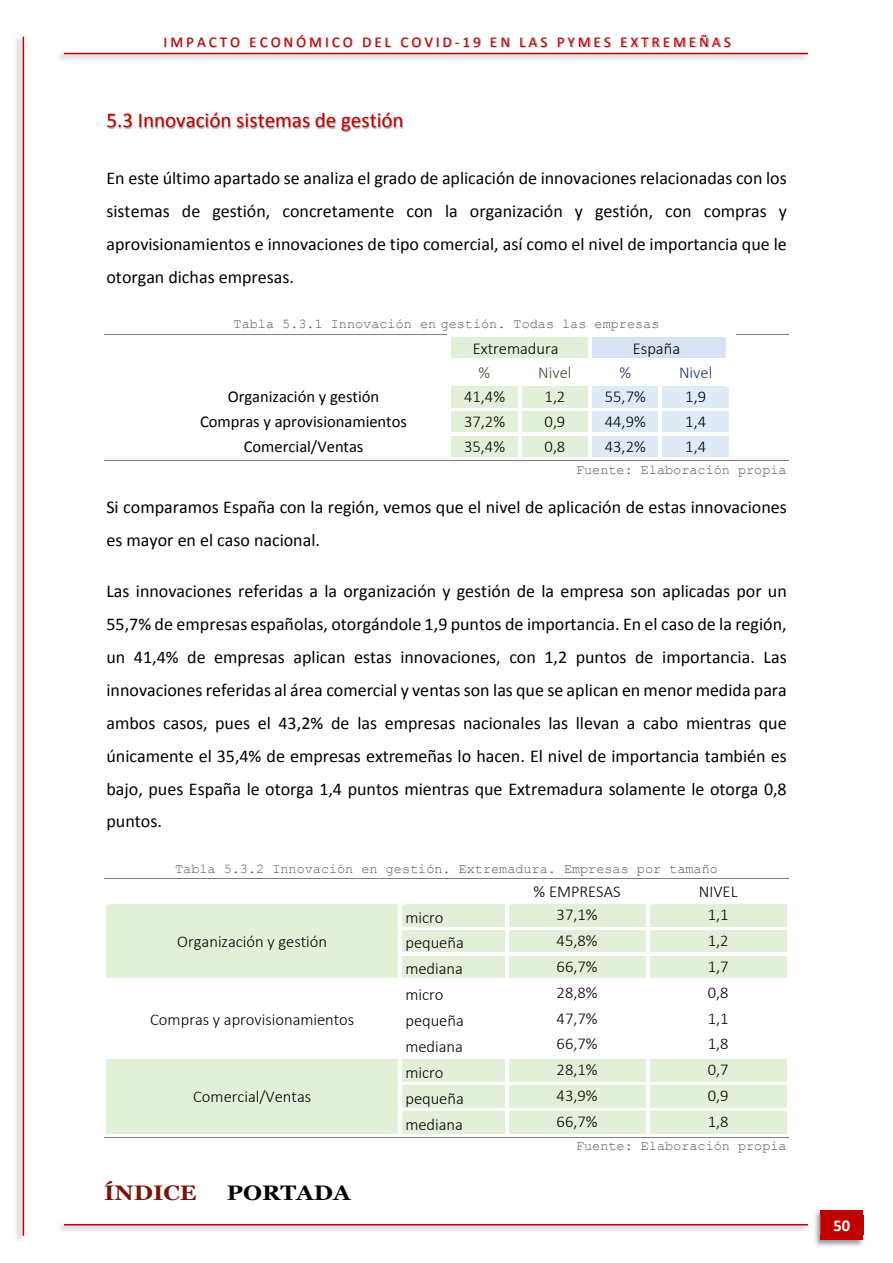
<style>
.page{position:relative;width:893px;height:1263px;background:#fff}
.page>*{position:absolute;margin:0;border:0;box-sizing:border-box;transform-origin:0 0}
.t1{font:21px "Calibri";color:#c00000}
.t2{font:700 21px "Georgia";color:#000;scale:1.1 1}
.t3{font:700 21px "Georgia";color:#74160e;scale:1.1 1}
.t4{font:18px/33px "Calibri";color:#000;text-align:justify}
.t5{font:300 16.5px "Calibri";color:#000}
.t6{font:16.5px "Calibri";color:#000}
.t7{font:300 16.5px "Calibri";color:#385623}
.t8{font:300 16.5px "Calibri";color:#1f3864}
.t9{font:700 16.5px "Calibri";color:#fff}
.t10{font:15px "Calibri";letter-spacing:.205em;color:#c00000}
.t11{font:13.5px "Courier New";color:#595959}
</style>
<div class="page">
<img style="left:164px;top:34px;width:568px;height:14px">
<hr style="left:64px;top:53px;width:744px;height:1px;background:#c00000">
<img style="left:16px;top:36px;width:9px;height:1204px">
<hr style="left:23px;top:37px;width:1px;height:1199px;background:#c00000">
<hr style="left:64px;top:1224px;width:744px;height:1px;background:#c00000">
<img style="left:815px;top:1210px;width:49px;height:37px">
<div style="left:821px;top:1210px;width:42px;height:30px;background:#c00000"></div>
<img style="left:820px;top:1215px;width:1px;height:20px">
<img style="left:107px;top:113px;width:297px;height:20px">
<hr style="left:104px;top:334px;width:685px;height:1px;background:#808080">
<div style="left:451px;top:338px;width:137px;height:21px;background:#e2efd9"></div>
<div style="left:592px;top:338px;width:134px;height:21px;background:#d9e2f3"></div>
<hr style="left:451px;top:334px;width:137px;height:3px;background:#fff">
<hr style="left:451px;top:337px;width:137px;height:1px;background:#e2efd9">
<hr style="left:592px;top:334px;width:134px;height:3px;background:#fff">
<hr style="left:592px;top:337px;width:134px;height:1px;background:#d9e2f3">
<div style="left:451px;top:387px;width:67px;height:21px;background:#e2efd9"></div>
<div style="left:521px;top:387px;width:67px;height:21px;background:#e2efd9"></div>
<div style="left:592px;top:387px;width:67px;height:21px;background:#deeaf6"></div>
<div style="left:662px;top:387px;width:67px;height:21px;background:#deeaf6"></div>
<svg style="left:451px;top:386px;width:67px;height:1px"></svg>
<svg style="left:522px;top:386px;width:66px;height:1px"></svg>
<svg style="left:592px;top:386px;width:66px;height:1px"></svg>
<svg style="left:662px;top:386px;width:64px;height:1px"></svg>
<div style="left:451px;top:411px;width:67px;height:22px;background:#e2efd9"></div>
<div style="left:521px;top:411px;width:67px;height:22px;background:#e2efd9"></div>
<div style="left:592px;top:411px;width:67px;height:22px;background:#deeaf6"></div>
<div style="left:662px;top:411px;width:67px;height:22px;background:#deeaf6"></div>
<div style="left:451px;top:436px;width:67px;height:21px;background:#e2efd9"></div>
<div style="left:521px;top:436px;width:67px;height:21px;background:#e2efd9"></div>
<div style="left:592px;top:436px;width:67px;height:21px;background:#deeaf6"></div>
<div style="left:662px;top:436px;width:67px;height:21px;background:#deeaf6"></div>
<svg style="left:159px;top:460px;width:289px;height:1px"></svg>
<svg style="left:451px;top:460px;width:67px;height:1px"></svg>
<svg style="left:521px;top:460px;width:67px;height:1px"></svg>
<svg style="left:592px;top:460px;width:67px;height:1px"></svg>
<svg style="left:662px;top:460px;width:67px;height:1px"></svg>
<hr style="left:104px;top:461px;width:685px;height:1px;background:#808080">
<hr style="left:104px;top:878px;width:685px;height:1px;background:#808080">
<div style="left:106px;top:904px;width:293px;height:75px;background:#e2efd9"></div>
<div style="left:402px;top:904px;width:103px;height:23px;background:#e2efd9"></div>
<div style="left:508px;top:904px;width:138px;height:23px;background:#e2efd9"></div>
<div style="left:649px;top:904px;width:138px;height:23px;background:#e2efd9"></div>
<div style="left:402px;top:930px;width:103px;height:23px;background:#e2efd9"></div>
<div style="left:508px;top:930px;width:138px;height:23px;background:#e2efd9"></div>
<div style="left:649px;top:930px;width:138px;height:23px;background:#e2efd9"></div>
<div style="left:402px;top:956px;width:103px;height:23px;background:#e2efd9"></div>
<div style="left:508px;top:956px;width:138px;height:23px;background:#e2efd9"></div>
<div style="left:649px;top:956px;width:138px;height:23px;background:#e2efd9"></div>
<div style="left:106px;top:1060px;width:293px;height:74px;background:#e2efd9"></div>
<div style="left:402px;top:1060px;width:103px;height:22px;background:#e2efd9"></div>
<div style="left:508px;top:1060px;width:138px;height:22px;background:#e2efd9"></div>
<div style="left:649px;top:1060px;width:138px;height:22px;background:#e2efd9"></div>
<hr style="left:106px;top:1059px;width:293px;height:1px;background:#e2efd9">
<hr style="left:402px;top:1059px;width:103px;height:1px;background:#e2efd9">
<hr style="left:508px;top:1059px;width:138px;height:1px;background:#e2efd9">
<hr style="left:649px;top:1059px;width:138px;height:1px;background:#e2efd9">
<div style="left:402px;top:1085px;width:103px;height:23px;background:#e2efd9"></div>
<div style="left:508px;top:1085px;width:138px;height:23px;background:#e2efd9"></div>
<div style="left:649px;top:1085px;width:138px;height:23px;background:#e2efd9"></div>
<div style="left:402px;top:1111px;width:103px;height:23px;background:#e2efd9"></div>
<div style="left:508px;top:1111px;width:138px;height:23px;background:#e2efd9"></div>
<div style="left:649px;top:1111px;width:138px;height:23px;background:#e2efd9"></div>
<hr style="left:104px;top:1137px;width:685px;height:1px;background:#808080">
<p class="t10" style="left:164px;top:31px;width:568px">IMPACTO ECONÓMICO DEL COVID-19 EN LAS PYMES EXTREMEÑAS</p>
<p class="t1" style="left:106px;top:106px;width:299px">5.3 Innovación sistemas de gestión</p>
<p class="t4" style="left:106px;top:161px;width:682px">En este último apartado se analiza el grado de aplicación de innovaciones relacionadas con los sistemas de gestión, concretamente con la organización y gestión, con compras y aprovisionamientos e innovaciones de tipo comercial, así como el nivel de importancia que le otorgan dichas empresas.</p>
<p class="t11" style="left:234px;top:316px;width:427px">Tabla 5.3.1 Innovación en gestión. Todas las empresas</p>
<p class="t5" style="left:473px;top:338px;width:87px">Extremadura</p>
<p class="t5" style="left:633px;top:338px;width:49px">España</p>
<p class="t7" style="left:479px;top:363px;width:13px">%</p>
<p class="t7" style="left:538px;top:363px;width:35px">Nivel</p>
<p class="t8" style="left:619px;top:363px;width:13px">%</p>
<p class="t8" style="left:679px;top:363px;width:35px">Nivel</p>
<p class="t6" style="left:228px;top:385px;width:153px">Organización y gestión</p>
<p class="t5" style="left:464px;top:387px;width:43px">41,4%</p>
<p class="t5" style="left:544px;top:387px;width:22px">1,2</p>
<p class="t5" style="left:605px;top:387px;width:43px">55,7%</p>
<p class="t5" style="left:685px;top:387px;width:22px">1,9</p>
<p class="t6" style="left:200px;top:410px;width:208px">Compras y aprovisionamientos</p>
<p class="t5" style="left:464px;top:411px;width:43px">37,2%</p>
<p class="t5" style="left:544px;top:411px;width:22px">0,9</p>
<p class="t5" style="left:605px;top:411px;width:43px">44,9%</p>
<p class="t5" style="left:685px;top:411px;width:22px">1,4</p>
<p class="t6" style="left:244px;top:435px;width:121px">Comercial/Ventas</p>
<p class="t5" style="left:464px;top:436px;width:43px">35,4%</p>
<p class="t5" style="left:544px;top:436px;width:22px">0,8</p>
<p class="t5" style="left:605px;top:436px;width:43px">43,2%</p>
<p class="t5" style="left:685px;top:436px;width:22px">1,4</p>
<p class="t11" style="left:576px;top:461px;width:212px">Fuente: Elaboración propia</p>
<p class="t4" style="left:106px;top:490px;width:682px">Si comparamos España con la región, vemos que el nivel de aplicación de estas innovaciones es mayor en el caso nacional.</p>
<p class="t4" style="left:106px;top:574px;width:682px">Las innovaciones referidas a la organización y gestión de la empresa son aplicadas por un 55,7% de empresas españolas, otorgándole 1,9 puntos de importancia. En el caso de la región, un 41,4% de empresas aplican estas innovaciones, con 1,2 puntos de importancia. Las innovaciones referidas al área comercial y ventas son las que se aplican en menor medida para ambos casos, pues el 43,2% de las empresas nacionales las llevan a cabo mientras que únicamente el 35,4% de empresas extremeñas lo hacen. El nivel de importancia también es bajo, pues España le otorga 1,4 puntos mientras que Extremadura solamente le otorga 0,8 puntos.</p>
<p class="t11" style="left:175px;top:860px;width:544px">Tabla 5.3.2 Innovación en gestión. Extremadura. Empresas por tamaño</p>
<p class="t5" style="left:534px;top:881px;width:89px">% EMPRESAS</p>
<p class="t5" style="left:699px;top:881px;width:40px">NIVEL</p>
<p class="t5" style="left:177px;top:931px;width:151px">Organización y gestión</p>
<p class="t5" style="left:405px;top:907px;width:40px">micro</p>
<p class="t5" style="left:557px;top:904px;width:43px">37,1%</p>
<p class="t5" style="left:708px;top:904px;width:22px">1,1</p>
<p class="t5" style="left:405px;top:932px;width:60px">pequeña</p>
<p class="t5" style="left:557px;top:930px;width:43px">45,8%</p>
<p class="t5" style="left:708px;top:930px;width:22px">1,2</p>
<p class="t5" style="left:405px;top:958px;width:59px">mediana</p>
<p class="t5" style="left:557px;top:956px;width:43px">66,7%</p>
<p class="t5" style="left:708px;top:956px;width:22px">1,7</p>
<p class="t5" style="left:150px;top:1009px;width:206px">Compras y aprovisionamientos</p>
<p class="t5" style="left:193px;top:1087px;width:120px">Comercial/Ventas</p>
<p class="t3" style="left:104px;top:1177px;width:86px">ÍNDICE</p>
<p class="t2" style="left:227px;top:1177px;width:114px">PORTADA</p>
<p class="t5" style="left:405px;top:984px;width:40px">micro</p>
<p class="t5" style="left:557px;top:982px;width:43px">28,8%</p>
<p class="t5" style="left:708px;top:982px;width:22px">0,8</p>
<p class="t5" style="left:405px;top:1010px;width:60px">pequeña</p>
<p class="t5" style="left:557px;top:1008px;width:43px">47,7%</p>
<p class="t5" style="left:708px;top:1008px;width:22px">1,1</p>
<p class="t5" style="left:405px;top:1036px;width:59px">mediana</p>
<p class="t5" style="left:557px;top:1034px;width:43px">66,7%</p>
<p class="t5" style="left:708px;top:1034px;width:22px">1,8</p>
<p class="t5" style="left:405px;top:1062px;width:40px">micro</p>
<p class="t5" style="left:557px;top:1060px;width:43px">28,1%</p>
<p class="t5" style="left:708px;top:1060px;width:22px">0,7</p>
<p class="t5" style="left:405px;top:1088px;width:60px">pequeña</p>
<p class="t5" style="left:557px;top:1085px;width:43px">43,9%</p>
<p class="t5" style="left:708px;top:1085px;width:22px">0,9</p>
<p class="t5" style="left:405px;top:1114px;width:59px">mediana</p>
<p class="t5" style="left:557px;top:1111px;width:43px">66,7%</p>
<p class="t5" style="left:708px;top:1111px;width:22px">1,8</p>
<p class="t11" style="left:576px;top:1138px;width:212px">Fuente: Elaboración propia</p>
<p class="t9" style="left:833px;top:1214px;width:18px">50</p>
</div>
